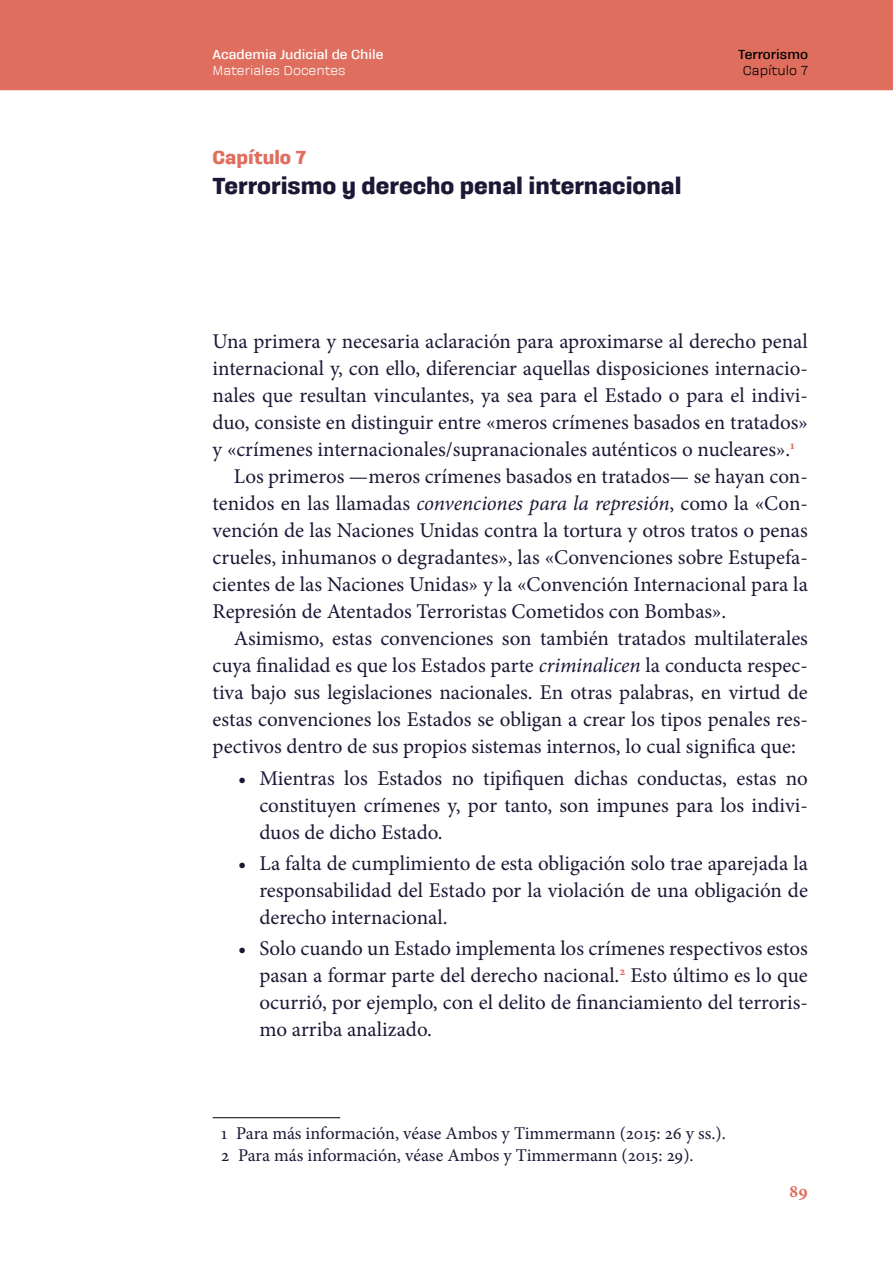
<style>
.page{position:relative;width:893px;height:1263px;background:#fff}
.page>*{position:absolute;margin:0;border:0;box-sizing:border-box;transform-origin:0 0}
.aj-chapter-title{font:900 24px "Galeana Standard";color:#1a1835}
.aj-body{font:21px/27px "Minion Pro";color:#1a1835;text-align:justify}
.aj-body-i{font:21px/27px "Minion Pro";color:#1a1835;text-align:justify}
.aj-bullets{font:21px/27px "Minion Pro";color:#1a1835;text-align:justify}
.aj-bullets-f{font:21px/27px "Minion Pro";color:#1a1835;text-align:justify}
.aj-chapter-number{font:900 19.5px "Galeana Standard";color:#df6e5e}
.aj-footnote{font:18px "Minion Pro";letter-spacing:-.005em;color:#1a1835}
.t1{font:700 18px "Minion Pro";color:#df6e5e}
.t2{font:700 13.5px "Galeana Standard";color:#fff}
.t3{font:13.5px "Galeana Standard";color:#fff}
.t4{font:700 13.5px "Galeana Standard";color:#000}
.t5{font:13.5px "Galeana Standard";color:#000}
.s1{font-style:italic}
</style>
<div class="page">
<div style="left:0;top:0;width:893px;height:89px;background:#df6e5e"></div>
<hr style="left:0;top:89px;width:893px;height:1px;background:#df6e5e">
<hr style="left:213px;top:1117px;width:127px;height:1px;background:#000">
<p class="t2" style="left:213px;top:47px;width:172px">Academia Judicial de Chile</p>
<p class="t3" style="left:213px;top:63px;width:134px">Materiales Docentes</p>
<h3 class="aj-chapter-number" style="left:213px;top:146px;width:95px">Capítulo 7</h3>
<h3 class="aj-chapter-title" style="left:213px;top:171px;width:470px">Terrorismo y derecho penal internacional</h3>
<p class="t4" style="left:738px;top:47px;width:71px">Terrorismo</p>
<p class="t5" style="left:743px;top:63px;width:67px">Capítulo 7</p>
<p class="aj-body-i" style="left:213px;top:328px;width:597px">Una primera y necesaria aclaración para aproximarse al derecho penal internacional y, con ello, diferenciar aquellas disposiciones internacio&shy;nales que resultan vinculantes, ya sea para el Estado o para el indivi&shy;duo, consiste en distinguir entre «meros crímenes basados en tratados» y «crímenes internacionales/supranacionales auténticos o nucleares».<sup>1</sup></p>
<p class="aj-body" style="left:213px;top:463px;width:597px;text-indent:21px">Los primeros —meros crímenes basados en tratados— se hayan con&shy;tenidos en las llamadas <span class="s1">convenciones para la represión</span>, como la «Con&shy;vención de las Naciones Unidas contra la tortura y otros tratos o penas crueles, inhumanos o degradantes», las «Convenciones sobre Estupefa&shy;cientes de las Naciones Unidas» y la «Convención Internacional para la Represión de Atentados Terroristas Cometidos con Bombas».</p>
<p class="aj-body" style="left:213px;top:625px;width:597px;text-indent:21px">Asimismo, estas convenciones son también tratados multilaterales cuya finalidad es que los Estados parte <span class="s1">criminalicen</span> la conducta respec&shy;tiva bajo sus legislaciones nacionales. En otras palabras, en virtud de estas convenciones los Estados se obligan a crear los tipos penales res&shy;pectivos dentro de sus propios sistemas internos, lo cual significa que:</p>
<p class="aj-bullets" style="left:259px;top:765px;width:550px;text-indent:-21px">• Mientras los Estados no tipifiquen dichas conductas, estas no constituyen crímenes y, por tanto, son impunes para los indivi&shy;duos de dicho Estado.</p>
<p class="aj-bullets" style="left:259px;top:850px;width:550px;text-indent:-21px">• La falta de cumplimiento de esta obligación solo trae aparejada la responsabilidad del Estado por la violación de una obligación de derecho internacional.</p>
<p class="aj-bullets-f" style="left:259px;top:935px;width:550px;text-indent:-21px">• Solo cuando un Estado implementa los crímenes respectivos estos pasan a formar parte del derecho nacional.<sup>2</sup> Esto último es lo que ocurrió, por ejemplo, con el delito de financiamiento del terroris&shy;mo arriba analizado.</p>
<p class="aj-footnote" style="left:221px;top:1121px;width:506px">1 Para más información, véase Ambos y Timmermann (2015: 26 y ss.).</p>
<p class="aj-footnote" style="left:221px;top:1143px;width:474px">2 Para más información, véase Ambos y Timmermann (2015: 29).</p>
<p class="t1" style="left:789px;top:1178px;width:20px">89</p>
</div>
